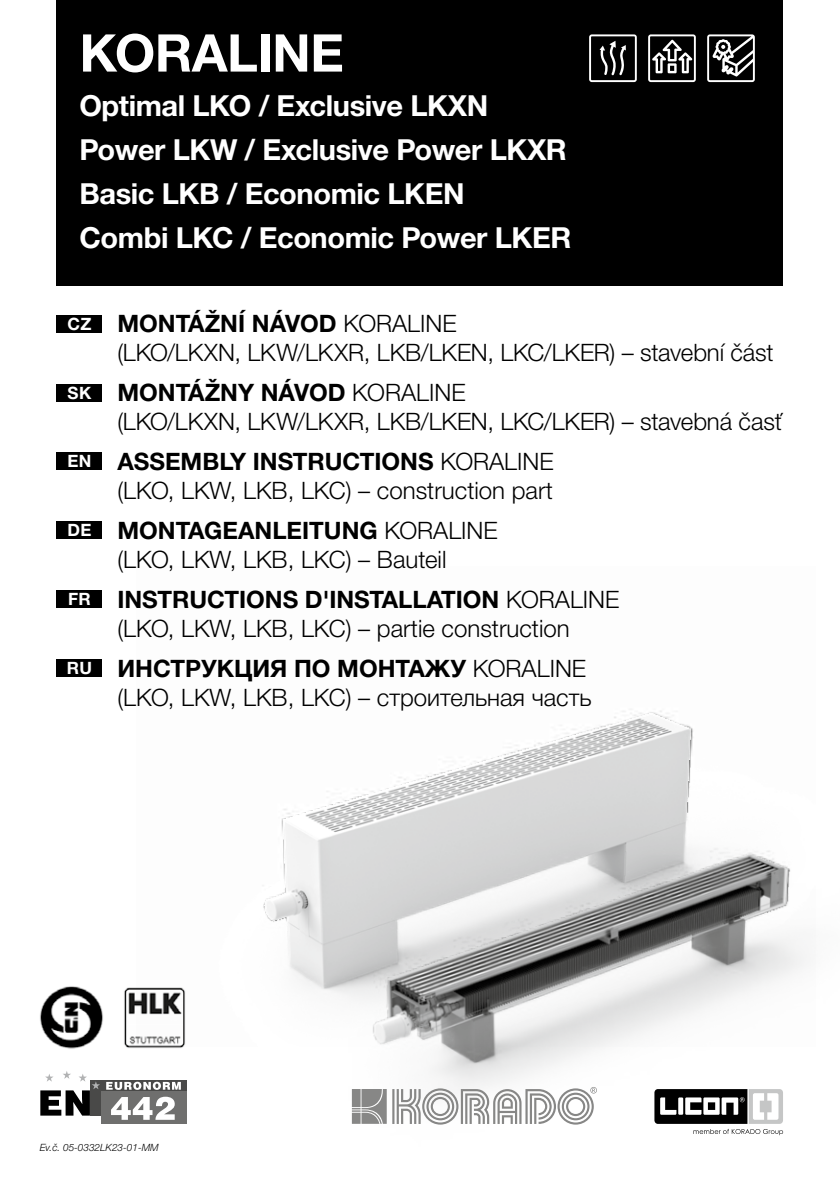
<style>
.page{position:relative;width:840px;height:1191px;background:#fff}
.page>*{position:absolute;margin:0;border:0;box-sizing:border-box;transform-origin:0 0}
.t1{font:700 52px "Helvetica Neue LTW1 G";letter-spacing:-.01em;color:#fff}
.t2{font:700 29px/44px "Helvetica Neue LTW1 G";letter-spacing:-.015em;color:#fff}
.t3{font:300 24px/28.8px "Helvetica Neue LTW1 G";color:#000}
.t4{font:700 17px "Helvetica Neue LTW1 G";letter-spacing:.03em;color:#fff}
.t5{font:italic 300 10px "Helvetica Neue LTW1 G";color:#000}
.s1{font-weight:700}
.s2{font-family:"Helvetica Neue Cyr"}
</style>
<div class="page">
<img style="left:166px;top:711px;width:641px;height:425px">
<div style="left:57px;top:0;width:725px;height:285px;background:#000"></div>
<svg style="left:351px;top:1087px;width:245px;height:37px"></svg>
<svg style="left:653px;top:1088px;width:130px;height:37px"></svg>
<svg style="left:654px;top:1089px;width:128px;height:46px"></svg>
<svg style="left:100px;top:1080px;width:87px;height:35px"></svg>
<div style="left:101px;top:1090px;width:86px;height:33px;background:#6f6f6e"></div>
<svg style="left:111px;top:1096px;width:64px;height:23px"></svg>
<svg style="left:40px;top:1071px;width:60px;height:44px"></svg>
<svg style="left:106px;top:1081px;width:75px;height:8px"></svg>
<img style="left:40px;top:986px;width:63px;height:63px">
<img style="left:124px;top:987px;width:62px;height:61px">
<svg style="left:589px;top:34px;width:47px;height:48px"></svg>
<svg style="left:707px;top:34px;width:47px;height:48px"></svg>
<svg style="left:648px;top:34px;width:47px;height:48px"></svg>
<div style="left:57px;top:315px;width:45px;height:17px;background:#000"></div>
<div style="left:57px;top:590px;width:45px;height:18px;background:#000"></div>
<div style="left:57px;top:453px;width:45px;height:17px;background:#000"></div>
<div style="left:57px;top:521px;width:45px;height:18px;background:#000"></div>
<div style="left:57px;top:659px;width:45px;height:18px;background:#000"></div>
<div style="left:57px;top:384px;width:45px;height:17px;background:#000"></div>
<h1 class="t1" style="left:79px;top:21px;width:266px">KORALINE</h1>
<p class="t2" style="left:79px;top:83px;width:493px">Optimal LKO / Exclusive LKXN<br>Power LKW / Exclusive Power LKXR<br>Basic LKB / Economic LKEN<br>Combi LKC / Economic Power LKER</p>
<p class="t4" style="left:67px;top:313px;width:26px">CZ</p>
<p class="t4" style="left:67px;top:382px;width:25px">SK</p>
<p class="t4" style="left:67px;top:451px;width:26px">EN</p>
<p class="t4" style="left:67px;top:520px;width:26px">DE</p>
<p class="t4" style="left:68px;top:589px;width:24px">FR</p>
<p class="t4" style="left:67px;top:658px;width:27px">RU</p>
<p class="t3" style="left:117px;top:309px;width:657px"><span class="s1">MONTÁŽNÍ NÁVOD</span> KORALINE<br>(LKO/LKXN, LKW/LKXR, LKB/LKEN, LKC/LKER) – stavební část</p>
<p class="t3" style="left:117px;top:378px;width:665px"><span class="s1">MONTÁŽNY NÁVOD</span> KORALINE<br>(LKO/LKXN, LKW/LKXR, LKB/LKEN, LKC/LKER) – stavebná časť</p>
<p class="t3" style="left:117px;top:447px;width:437px"><span class="s1">ASSEMBLY INSTRUCTIONS</span> KORALINE (LKO, LKW, LKB, LKC) – construction part</p>
<p class="t3" style="left:117px;top:516px;width:381px"><span class="s1">MONTAGEANLEITUNG</span> KORALINE (LKO, LKW, LKB, LKC) – Bauteil</p>
<p class="t3" style="left:117px;top:585px;width:503px"><span class="s1">INSTRUCTIONS D'INSTALLATION</span> KORALINE (LKO, LKW, LKB, LKC) – partie construction</p>
<p class="t3" style="left:117px;top:653px;width:475px"><span class="s1">ИНСТРУКЦИЯ ПО МОНТАЖУ</span> KORALINE (LKO, LKW, LKB, LKC) – <span class="s2">строительная часть</span></p>
<p class="t5" style="left:40px;top:1141px;width:120px">Ev.č. 05-0332LK23-01-MM</p>
</div>
